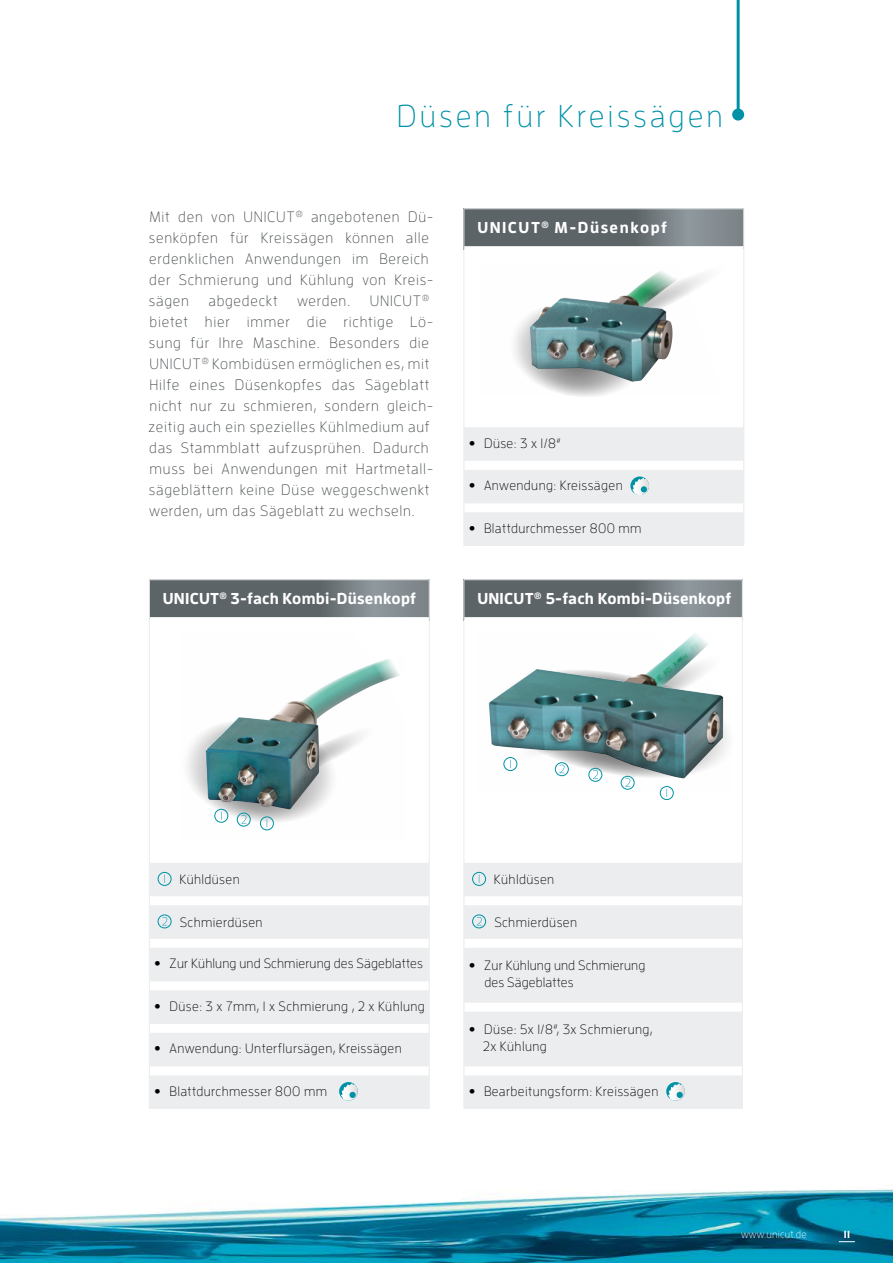
<style>
.page{position:relative;width:893px;height:1263px;background:#fff}
.page>*{position:absolute;margin:0;border:0;box-sizing:border-box;transform-origin:0 0}
.t1{font:300 31.5px "Enzo OT";letter-spacing:.095em;color:#0091a7}
.t2{font:700 15.75px "Enzo OT";letter-spacing:.015em;color:#fff}
.t3{font:700 15.75px "Enzo OT";letter-spacing:.095em;color:#fff}
.t4{font:300 15px/21px "Enzo OT";letter-spacing:.05em;color:#424749}
.t5{font:300 13.5px/16.5px "Enzo OT";letter-spacing:.03em;color:#000}
.t6{font:300 13.5px/16.5px "Enzo OT";letter-spacing:.01em;color:#000}
.t7{font:300 10.5px "Enzo OT";letter-spacing:.02em;color:#fff}
.t8{font:700 10.5px "Enzo OT";color:#fff}
.s1{font-family:"Museo 300";font-weight:400}
</style>
<div class="page">
<img style="left:0;top:1189px;width:893px;height:74px">
<svg style="left:839px;top:1241px;width:16px;height:1px"></svg>
<svg style="left:464px;top:580px;width:278px;height:37px;background:#6a7275"></svg>
<div style="left:464px;top:863px;width:278px;height:246px;background:#ebedee"></div>
<div style="left:464px;top:896px;width:278px;height:9px;background:#fff"></div>
<div style="left:464px;top:939px;width:278px;height:9px;background:#fff"></div>
<div style="left:464px;top:1002px;width:278px;height:9px;background:#fff"></div>
<div style="left:464px;top:1066px;width:278px;height:9px;background:#fff"></div>
<hr style="left:463px;top:579px;width:280px;height:1px;background:#ebedee">
<hr style="left:463px;top:580px;width:1px;height:40px;background:#ebedee">
<hr style="left:742px;top:580px;width:1px;height:40px;background:#ebedee">
<hr style="left:463px;top:620px;width:1px;height:238px;background:#ebedee">
<hr style="left:742px;top:620px;width:1px;height:238px;background:#ebedee">
<hr style="left:463px;top:858px;width:1px;height:43px;background:#ebedee">
<hr style="left:742px;top:858px;width:1px;height:43px;background:#ebedee">
<hr style="left:463px;top:901px;width:1px;height:42px;background:#ebedee">
<hr style="left:742px;top:901px;width:1px;height:42px;background:#ebedee">
<hr style="left:463px;top:943px;width:1px;height:64px;background:#ebedee">
<hr style="left:742px;top:943px;width:1px;height:64px;background:#ebedee">
<hr style="left:463px;top:1007px;width:1px;height:64px;background:#ebedee">
<hr style="left:742px;top:1007px;width:1px;height:64px;background:#ebedee">
<hr style="left:463px;top:1071px;width:1px;height:38px;background:#ebedee">
<hr style="left:742px;top:1071px;width:1px;height:38px;background:#ebedee">
<div style="left:464px;top:623px;width:281px;height:171px;background:#fff"></div>
<div style="left:660px;top:786px;width:13px;height:14px;border:1px solid #0091a7;border-radius:50%"></div>
<svg style="left:490px;top:648px;width:237px;height:149px"></svg>
<div style="left:621px;top:776px;width:13px;height:13px;border:1px solid #0091a7;border-radius:50%"></div>
<div style="left:472px;top:872px;width:14px;height:14px;border:1px solid #0091a7;border-radius:50%"></div>
<svg style="left:477px;top:917px;width:5px;height:8px"></svg>
<div style="left:472px;top:915px;width:14px;height:13px;border:1px solid #0091a7;border-radius:50%"></div>
<svg style="left:666px;top:1082px;width:19px;height:19px"></svg>
<svg style="left:668px;top:1083px;width:17px;height:18px"></svg>
<svg style="left:150px;top:580px;width:279px;height:37px;background:#6a7175"></svg>
<div style="left:150px;top:863px;width:279px;height:246px;background:#ebedee"></div>
<div style="left:150px;top:896px;width:279px;height:9px;background:#fff"></div>
<div style="left:150px;top:939px;width:279px;height:9px;background:#fff"></div>
<div style="left:150px;top:981px;width:279px;height:9px;background:#fff"></div>
<div style="left:150px;top:1024px;width:279px;height:9px;background:#fff"></div>
<div style="left:150px;top:1066px;width:279px;height:9px;background:#fff"></div>
<hr style="left:149px;top:579px;width:281px;height:1px;background:#ebedee">
<hr style="left:149px;top:580px;width:1px;height:40px;background:#ebedee">
<hr style="left:429px;top:580px;width:1px;height:40px;background:#ebedee">
<hr style="left:149px;top:620px;width:1px;height:238px;background:#ebedee">
<hr style="left:429px;top:620px;width:1px;height:238px;background:#ebedee">
<hr style="left:149px;top:858px;width:1px;height:43px;background:#ebedee">
<hr style="left:429px;top:858px;width:1px;height:43px;background:#ebedee">
<hr style="left:149px;top:901px;width:1px;height:42px;background:#ebedee">
<hr style="left:429px;top:901px;width:1px;height:42px;background:#ebedee">
<hr style="left:149px;top:943px;width:1px;height:43px;background:#ebedee">
<hr style="left:429px;top:943px;width:1px;height:43px;background:#ebedee">
<hr style="left:149px;top:986px;width:1px;height:42px;background:#ebedee">
<hr style="left:429px;top:986px;width:1px;height:42px;background:#ebedee">
<hr style="left:149px;top:1028px;width:1px;height:43px;background:#ebedee">
<hr style="left:429px;top:1028px;width:1px;height:43px;background:#ebedee">
<hr style="left:149px;top:1071px;width:1px;height:38px;background:#ebedee">
<hr style="left:429px;top:1071px;width:1px;height:38px;background:#ebedee">
<div style="left:167px;top:624px;width:252px;height:218px;background:#000;opacity:.35"></div>
<div style="left:260px;top:817px;width:14px;height:13px;border:1px solid #0091a7;border-radius:50%"></div>
<svg style="left:176px;top:714px;width:208px;height:115px"></svg>
<div style="left:237px;top:813px;width:13px;height:13px;border:1px solid #0091a7;border-radius:50%"></div>
<div style="left:158px;top:872px;width:13px;height:14px;border:1px solid #0091a7;border-radius:50%"></div>
<svg style="left:162px;top:917px;width:5px;height:8px"></svg>
<div style="left:158px;top:915px;width:13px;height:13px;border:1px solid #0091a7;border-radius:50%"></div>
<svg style="left:339px;top:1082px;width:19px;height:19px"></svg>
<svg style="left:341px;top:1083px;width:17px;height:18px"></svg>
<hr style="left:737px;top:0;width:3px;height:115px;background:#0091a7">
<div style="left:732px;top:109px;width:12px;height:12px;background:#0091a7;border-radius:50%"></div>
<svg style="left:464px;top:209px;width:279px;height:37px;background:#6a7275"></svg>
<hr style="left:463px;top:208px;width:281px;height:1px;background:#ebedee">
<hr style="left:463px;top:209px;width:1px;height:40px;background:#ebedee">
<hr style="left:743px;top:209px;width:1px;height:40px;background:#ebedee">
<hr style="left:463px;top:249px;width:1px;height:174px;background:#ebedee">
<hr style="left:743px;top:249px;width:1px;height:174px;background:#ebedee">
<hr style="left:463px;top:423px;width:1px;height:42px;background:#ebedee">
<hr style="left:463px;top:465px;width:1px;height:43px;background:#ebedee">
<hr style="left:463px;top:508px;width:1px;height:38px;background:#ebedee">
<div style="left:466px;top:257px;width:273px;height:140px;background:#000;opacity:.35"></div>
<svg style="left:464px;top:423px;width:280px;height:123px"></svg>
<h1 class="t1" style="left:397px;top:97px;width:327px">Düsen für Kreissägen</h1>
<p class="t4" style="left:149px;top:206px;width:286px">Mit den von UNICUT<sup>®</sup> angebotenen Dü&shy;senköpfen für Kreissägen können alle erdenklichen Anwendungen im Bereich der Schmierung und Kühlung von Kreis&shy;sägen</p>
<p class="t4" style="left:149px;top:290px;width:286px;text-indent:221px">UNICUT<sup>® </sup>bietet hier immer die richtige Lö&shy;sung für Ihre Maschine. Besonders die UNICUT<sup>®</sup> Kombidüsen ermöglichen es, mit Hilfe eines Düsenkopfes das Sägeblatt nicht nur zu schmieren, sondern gleich&shy;zeitig auch ein spezielles Kühlmedium auf das Stammblatt aufzusprühen. Dadurch muss bei Anwendungen mit Hartmetall&shy;sägeblättern keine Düse weggeschwenkt werden, um das Sägeblatt zu wechseln.</p>
<p class="t4" style="left:208px;top:290px;width:71px">abgedeckt</p>
<p class="t4" style="left:297px;top:290px;width:55px">werden.</p>
<p class="t2" style="left:163px;top:589px;width:255px">UNICUT<sup>®</sup> 3-fach Kombi-Düsenkopf</p>
<p class="t3" style="left:477px;top:218px;width:191px">UNICUT<sup>®</sup> M-Düsenkopf</p>
<p class="t5" style="left:469px;top:434px;width:94px"><span class="s1">∞</span> Düse: 3 x 1/8“</p>
<p class="t5" style="left:469px;top:477px;width:155px"><span class="s1">∞</span> Anwendung: Kreissägen</p>
<p class="t5" style="left:469px;top:519px;width:174px"><span class="s1">∞</span> Blattdurchmesser 800 mm</p>
<p class="t2" style="left:477px;top:589px;width:255px">UNICUT<sup>®</sup> 5-fach Kombi-Düsenkopf</p>
<p class="t5" style="left:179px;top:871px;width:62px">Kühldüsen</p>
<p class="t5" style="left:180px;top:913px;width:84px">Schmierdüsen</p>
<p class="t6" style="left:154px;top:955px;width:270px"><span class="s1">∞</span> Zur Kühlung und Schmierung des Sägeblattes</p>
<p class="t5" style="left:154px;top:997px;width:272px"><span class="s1">∞</span> Düse: 3 x 7mm, 1 x Schmierung , 2 x Kühlung</p>
<p class="t5" style="left:154px;top:1040px;width:249px"><span class="s1">∞</span> Anwendung: Unterflursägen, Kreissägen</p>
<p class="t5" style="left:154px;top:1082px;width:174px"><span class="s1">∞</span> Blattdurchmesser 800 mm</p>
<p class="t5" style="left:494px;top:871px;width:62px">Kühldüsen</p>
<p class="t5" style="left:494px;top:913px;width:84px">Schmierdüsen</p>
<p class="t6" style="left:484px;top:957px;width:162px;text-indent:-16px"><span class="s1">∞</span> Zur Kühlung und Schmierung des Sägeblattes</p>
<p class="t5" style="left:483px;top:1021px;width:171px;text-indent:-14px"><span class="s1">∞</span> Düse: 5x 1/8“, 3x Schmierung,<br>2x Kühlung</p>
<p class="t5" style="left:469px;top:1082px;width:191px"><span class="s1">∞</span> Bearbeitungsform: Kreissägen</p>
<p class="t7" style="left:741px;top:1228px;width:67px">www.unicut.de</p>
<p class="t8" style="left:844px;top:1227px;width:8px">11</p>
</div>
